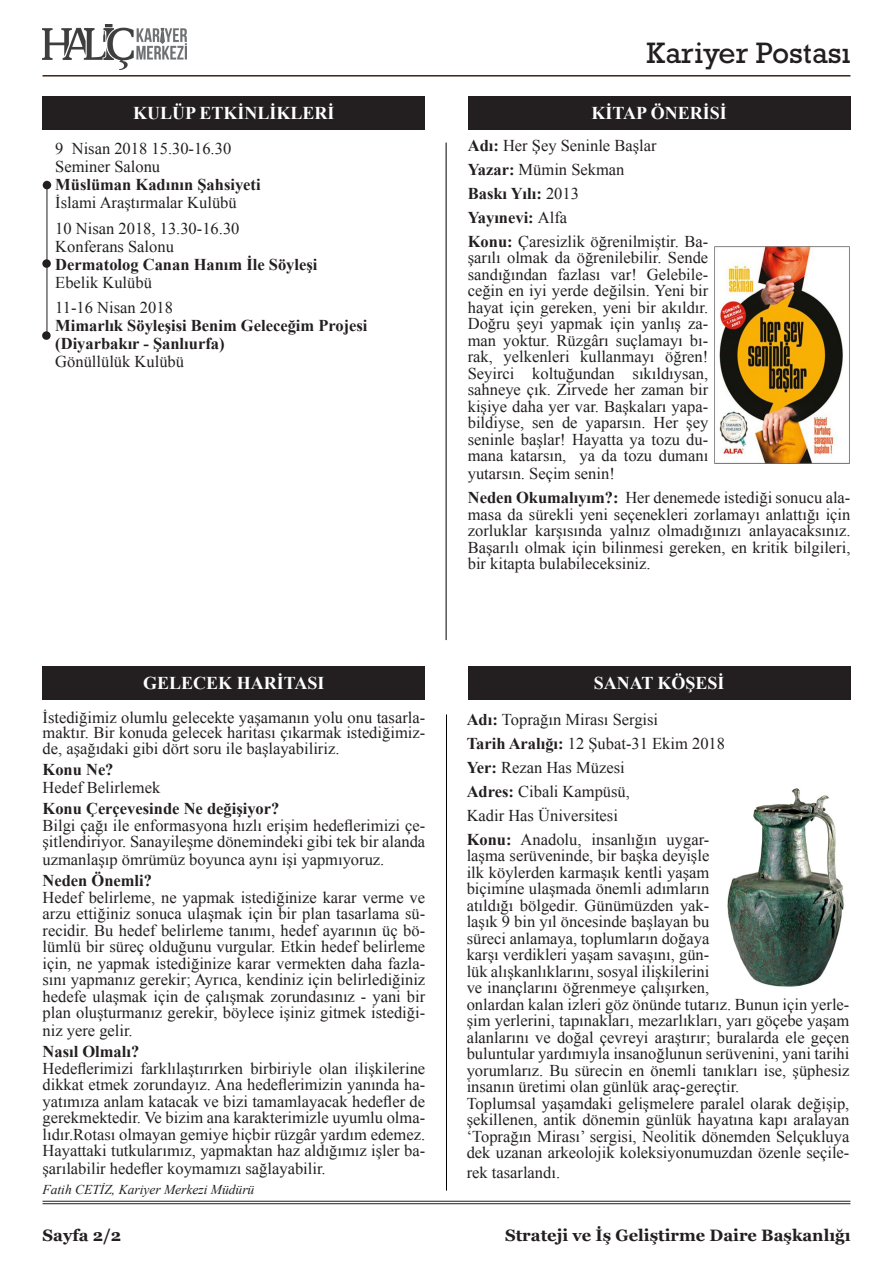
<style>
.page{position:relative;width:893px;height:1263px;background:#fff}
.page>*{position:absolute;margin:0;border:0;box-sizing:border-box;transform-origin:0 0}
.t1{font:30px "Rockwell";color:#231f20}
.t2{font:700 18px "Times New Roman";color:#fff}
.t3{font:16.5px/16.5px "Times New Roman";color:#231f20;text-align:justify}
.t4{font:700 16.5px "Times New Roman";color:#231f20}
.t5{font:700 16.5px "Georgia";color:#231f20}
.t6{font:italic 13.5px "Times New Roman";color:#231f20}
.s1{font-weight:700}
.s2{font-weight:400}
</style>
<div class="page">
<hr style="left:43px;top:75px;width:807px;height:2px;background:#3d2414">
<div style="left:43px;top:666px;width:382px;height:34px;background:#231f20"></div>
<div style="left:468px;top:666px;width:382px;height:34px;background:#231f20"></div>
<div style="left:43px;top:97px;width:382px;height:33px;background:#231f20"></div>
<div style="left:468px;top:97px;width:382px;height:33px;background:#231f20"></div>
<hr style="left:446px;top:143px;width:1px;height:497px;background:#000">
<hr style="left:446px;top:714px;width:1px;height:477px;background:#000">
<hr style="left:43px;top:1201px;width:807px;height:1px;background:#231f20">
<hr style="left:43px;top:1203px;width:807px;height:1px;background:#231f20">
<img style="left:715px;top:247px;width:134px;height:216px">
<img style="left:43px;top:24px;width:144px;height:46px">
<hr style="left:47px;top:181px;width:1px;height:155px;background:#231f20">
<div style="left:43px;top:181px;width:8px;height:8px;background:#231f20;border-radius:50%"></div>
<div style="left:42px;top:259px;width:9px;height:9px;background:#231f20;border-radius:50%"></div>
<div style="left:42px;top:331px;width:9px;height:9px;background:#231f20;border-radius:50%"></div>
<img style="left:727px;top:788px;width:117px;height:199px">
<p class="t1" style="left:647px;top:36px;width:205px">Kariyer Postası</p>
<p class="t2" style="left:133px;top:101px;width:203px">KULÜP ETKİNLİKLERİ</p>
<p class="t2" style="left:591px;top:101px;width:137px">KİTAP ÖNERİSİ</p>
<p class="t3" style="left:55px;top:140px;width:177px">9 Nisan 2018 15.30-16.30</p>
<p class="t3" style="left:55px;top:158px;width:106px">Seminer Salonu</p>
<p class="t4" style="left:55px;top:173px;width:207px">Müslüman Kadının Şahsiyeti</p>
<p class="t3" style="left:55px;top:194px;width:183px">İslami Araştırmalar Kulübü</p>
<p class="t3" style="left:55px;top:219px;width:186px">10 Nisan 2018, 13.30-16.30</p>
<p class="t3" style="left:55px;top:237px;width:120px">Konferans Salonu</p>
<p class="t4" style="left:55px;top:253px;width:264px">Dermatolog Canan Hanım İle Söyleşi</p>
<p class="t3" style="left:55px;top:273px;width:98px">Ebelik Kulübü</p>
<p class="t3" style="left:55px;top:299px;width:119px">11-16 Nisan 2018</p>
<p class="t4" style="left:55px;top:314px;width:314px">Mimarlık Söyleşisi Benim Geleceğim Projesi</p>
<p class="t4" style="left:55px;top:332px;width:171px">(Diyarbakır - Şanlıurfa)</p>
<p class="t3" style="left:55px;top:353px;width:130px">Gönüllülük Kulübü</p>
<p class="t3" style="left:468px;top:137px;width:190px"><span class="s1">Adı:</span> Her Şey Seninle Başlar</p>
<p class="t3" style="left:468px;top:161px;width:158px"><span class="s1">Yazar:</span> Mümin Sekman</p>
<p class="t4" style="left:468px;top:182px;width:113px">Baskı Yılı: <span class="s2">2013</span></p>
<p class="t4" style="left:468px;top:206px;width:101px">Yayınevi: <span class="s2">Alfa</span></p>
<p class="t3" style="left:468px;top:233px;width:242px"><span class="s1">Konu:</span> Çaresizlik öğrenilmiştir. Ba&shy;şarılı olmak da öğrenilebilir. Sende sandığından fazlası var! Gelebile&shy;ceğin en iyi yerde değilsin. Yeni bir hayat için gereken, yeni bir akıldır.<br>Doğru şeyi yapmak için yanlış za&shy;man yoktur. Rüzgârı suçlamayı bı&shy;rak, yelkenleri kullanmayı öğren!<br>Seyirci koltuğundan sıkıldıysan, sahneye çık. Zirvede her zaman bir kişiye daha yer var. Başkaları yapa&shy;bildiyse, sen de yaparsın. Her şey seninle başlar! Hayatta ya tozu du&shy;mana katarsın, ya da tozu dumanı</p>
<p class="t3" style="left:468px;top:465px;width:149px">yutarsın. Seçim senin!</p>
<p class="t3" style="left:468px;top:489px;width:384px"><span class="s1">Neden Okumalıyım?:</span> Her denemede istediği sonucu ala&shy;masa da sürekli yeni seçenekleri zorlamayı anlattığı için zorluklar karşısında yalnız olmadığınızı anlayacaksınız.<br>Başarılı olmak için bilinmesi gereken, en kritik bilgileri, bir kitapta bulabileceksiniz.</p>
<p class="t2" style="left:143px;top:671px;width:183px">GELECEK HARİTASI</p>
<p class="t2" style="left:594px;top:671px;width:132px">SANAT KÖŞESİ</p>
<p class="t3" style="left:43px;top:709px;width:384px;line-height:15px">İstediğimiz olumlu gelecekte yaşamanın yolu onu tasarla&shy;maktır. Bir konuda gelecek haritası çıkarmak istediğimiz-</p>
<p class="t3" style="left:43px;top:740px;width:298px">de, aşağıdaki gibi dört soru ile başlayabiliriz.</p>
<p class="t4" style="left:43px;top:758px;width:73px">Konu Ne?</p>
<p class="t3" style="left:43px;top:779px;width:119px">Hedef Belirlemek</p>
<p class="t4" style="left:43px;top:797px;width:238px">Konu Çerçevesinde Ne değişiyor?</p>
<p class="t3" style="left:43px;top:817px;width:384px">Bilgi çağı ile enformasyona hızlı erişim hedeflerimizi çe&shy;şitlendiriyor. Sanayileşme dönemindeki gibi tek bir alanda</p>
<p class="t3" style="left:43px;top:851px;width:343px">uzmanlaşıp ömrümüz boyunca aynı işi yapmıyoruz.</p>
<p class="t4" style="left:43px;top:869px;width:111px">Neden Önemli?</p>
<p class="t3" style="left:43px;top:889px;width:384px">Hedef belirleme, ne yapmak istediğinize karar verme ve arzu ettiğiniz sonuca ulaşmak için bir plan tasarlama sü&shy;recidir. Bu hedef belirleme tanımı, hedef ayarının üç bö&shy;lümlü bir süreç olduğunu vurgular. Etkin hedef belirleme için, ne yapmak istediğinize karar vermekten daha fazla&shy;sını yapmanız gerekir; Ayrıca, kendiniz için belirlediğiniz hedefe ulaşmak için de çalışmak zorundasınız - yani bir plan oluşturmanız gerekir, böylece işiniz gitmek istediği-</p>
<p class="t3" style="left:43px;top:1022px;width:92px">niz yere gelir.</p>
<p class="t4" style="left:43px;top:1040px;width:98px">Nasıl Olmalı?</p>
<p class="t3" style="left:43px;top:1060px;width:384px">Hedeflerimizi farklılaştırırken birbiriyle olan ilişkilerine dikkat etmek zorundayız. Ana hedeflerimizin yanında ha&shy;yatımıza anlam katacak ve bizi tamamlayacak hedefler de gerekmektedir. Ve bizim ana karakterimizle uyumlu olma&shy;lıdır.Rotası olmayan gemiye hiçbir rüzgâr yardım edemez.<br>Hayattaki tutkularımız, yapmaktan haz aldığımız işler ba-</p>
<p class="t3" style="left:43px;top:1160px;width:285px">şarılabilir hedefler koymamızı sağlayabilir.</p>
<p class="t6" style="left:43px;top:1180px;width:213px">Fatih CETİZ, Kariyer Merkezi Müdürü</p>
<p class="t3" style="left:467px;top:711px;width:193px"><span class="s1">Adı:</span> Toprağın Mirası Sergisi</p>
<p class="t3" style="left:467px;top:735px;width:260px"><span class="s1">Tarih Aralığı:</span> 12 Şubat-31 Ekim 2018</p>
<p class="t3" style="left:467px;top:759px;width:160px"><span class="s1">Yer:</span> Rezan Has Müzesi</p>
<p class="t3" style="left:467px;top:783px;width:165px"><span class="s1">Adres:</span> Cibali Kampüsü,</p>
<p class="t3" style="left:467px;top:807px;width:153px">Kadir Has Üniversitesi</p>
<p class="t3" style="left:467px;top:831px;width:384px;text-align:left"><span class="s1">Konu:</span> Anadolu, insanlığın uygar-<br>laşma serüveninde, bir başka deyişle<br>ilk köylerden karmaşık kentli yaşam<br>biçimine ulaşmada önemli adımların<br>atıldığı bölgedir. Günümüzden yak-<br>laşık 9 bin yıl öncesinde başlayan bu<br>süreci anlamaya, toplumların doğaya<br>karşı verdikleri yaşam savaşını, gün-<br>lük alışkanlıklarını, sosyal ilişkilerini<br>ve inançlarını öğrenmeye çalışırken,<br>onlardan kalan izleri göz önünde tutarız. Bunun için yerle&shy;şim yerlerini, tapınakları, mezarlıkları, yarı göçebe yaşam alanlarını ve doğal çevreyi araştırır; buralarda ele geçen buluntular yardımıyla insanoğlunun serüvenini, yani tarihi yorumlarız. Bu sürecin en önemli tanıkları ise, şüphesiz insanın üretimi olan günlük araç-gereçtir.</p>
<p class="t3" style="left:467px;top:1095px;width:384px">Toplumsal yaşamdaki gelişmelere paralel olarak değişip, şekillenen, antik dönemin günlük hayatına kapı aralayan ‘Toprağın Mirası’ sergisi, Neolitik dönemden Selçukluya dek uzanan arkeolojik koleksiyonumuzdan özenle seçile-</p>
<p class="t3" style="left:467px;top:1164px;width:95px">rek tasarlandı.</p>
<p class="t5" style="left:43px;top:1223px;width:80px">Sayfa 2/2</p>
<p class="t5" style="left:505px;top:1223px;width:347px">Strateji ve İş Geliştirme Daire Başkanlığı</p>
</div>
